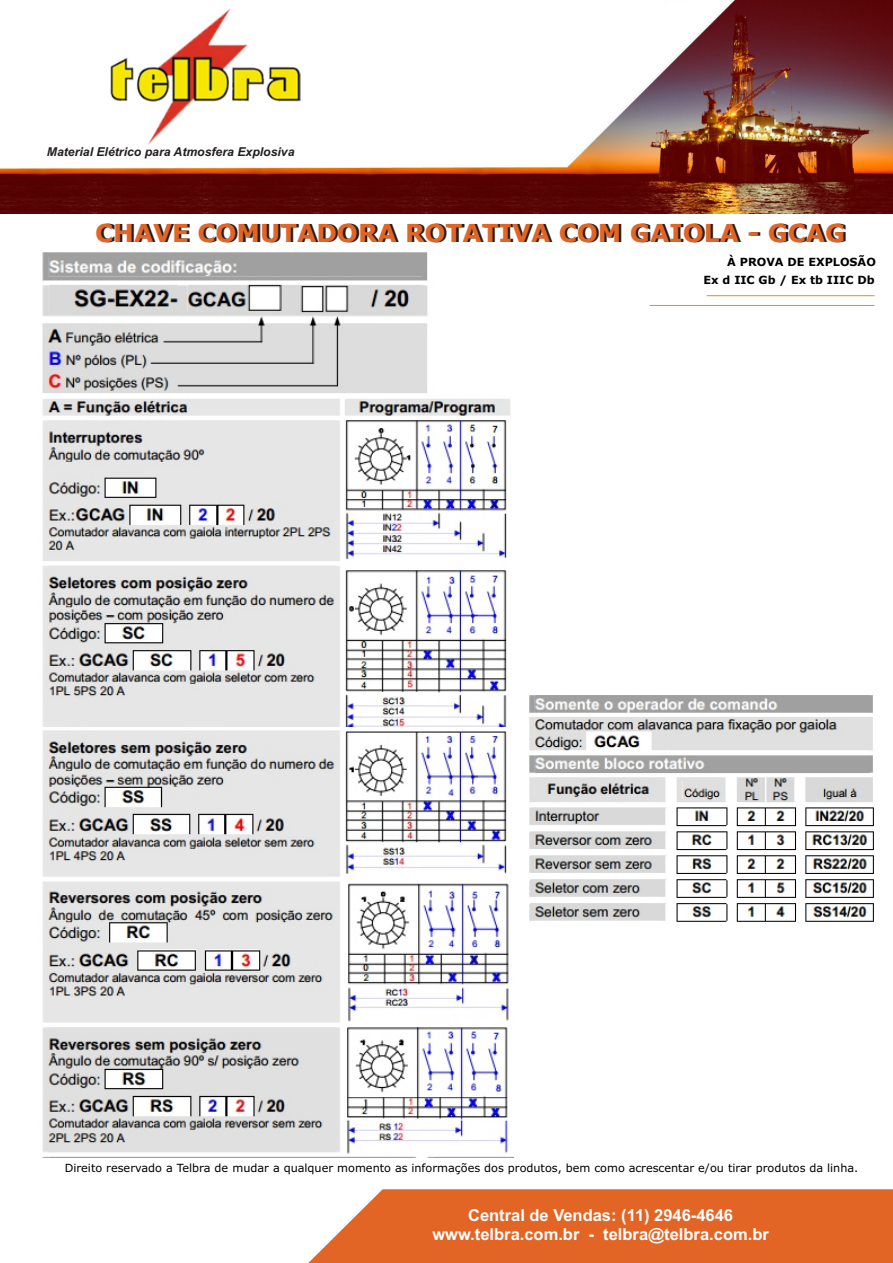
<style>
.page{position:relative;width:893px;height:1263px;background:#fff}
.page>*{position:absolute;margin:0;border:0;box-sizing:border-box;transform-origin:0 0}
.t1{font:700 24.75px "Verdana";color:#231f20}
.t2{font:700 16.5px/18.5px "Arial";color:#fff;text-align:center}
.t3{font:italic 700 12.3px "Arial";color:#231f20}
.t4{font:11.25px "Verdana";color:#000}
.t5{font:700 11.25px "Verdana";color:#000}
</style>
<div class="page">
<img style="left:0;top:0;width:893px;height:214px">
<svg style="left:308px;top:1189px;width:585px;height:74px;background:#e46f34"></svg>
<hr style="left:650px;top:305px;width:224px;height:1px;background:#f5821f">
<hr style="left:707px;top:295px;width:167px;height:1px;background:#f5821f">
<img style="left:42px;top:252px;width:469px;height:475px">
<img style="left:42px;top:730px;width:471px;height:427px">
<img style="left:529px;top:695px;width:345px;height:227px">
<p class="t3" style="left:47px;top:147px;width:249px">Material Elétrico para Atmosfera Explosiva</p>
<h1 class="t1" style="left:98px;top:223px;width:751px">CHAVE COMUTADORA ROTATIVA COM GAIOLA - GCAG</h1>
<p class="t5" style="left:727px;top:257px;width:150px">À PROVA DE EXPLOSÃO</p>
<p class="t5" style="left:704px;top:275px;width:173px">Ex d IIC Gb / Ex tb IIIC Db</p>
<p class="t4" style="left:65px;top:1163px;width:795px">Direito reservado a Telbra de mudar a qualquer momento as informações dos produtos, bem como acrescentar e/ou tirar produtos da linha.</p>
<h2 class="t2" style="left:432px;top:1208px;width:338px">Central de Vendas: (11) 2946-4646 www.telbra.com.br - telbra@telbra.com.br</h2>
</div>
